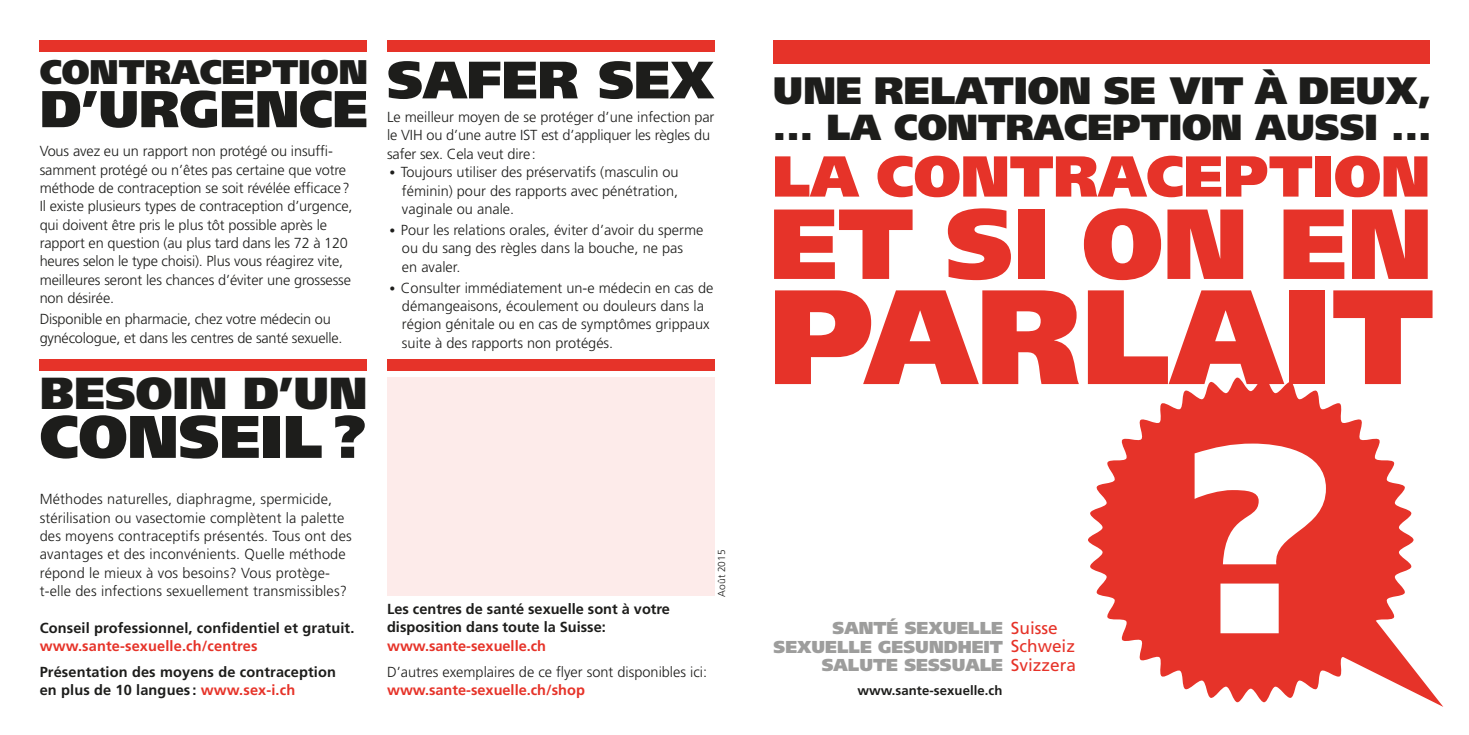
<style>
.page{position:relative;width:1469px;height:735px;background:#fff}
.page>*{position:absolute;margin:0;border:0;box-sizing:border-box;transform-origin:0 0}
.t1{font:900 266.88px "Frutiger";color:#fff}
.t2{font:900 134.05px "Frutiger";color:#e63329}
.t3{font:900 99.4px "Frutiger";color:#e63329}
.t4{font:900 59.85px "Frutiger";color:#1d1d1b}
.t5{font:900 57.57px "Frutiger";color:#e63329}
.t6{font:900 52.5px "Frutiger";color:#1d1d1b}
.t7{font:900 51.62px "Frutiger";color:#1d1d1b}
.t8{font:900 44.8px "Frutiger";color:#1d1d1b}
.t9{font:900 38.15px "Frutiger";color:#1d1d1b}
.t10{font:900 36.23px "Frutiger";color:#1d1d1b}
.t11{font:900 34.12px "Frutiger";color:#1d1d1b}
.t12{font:900 17.15px/18.7px "Frutiger";color:#9d9d9c;text-align:right}
.t13{font:17.15px/18.7px "Frutiger";color:#e63329}
.t14{font:300 14.53px/18.4px "Frutiger";color:#1d1d1b}
.t15{font:700 14.53px/18.4px "Frutiger";letter-spacing:.01em;color:#1d1d1b}
.t16{font:700 14.53px "Frutiger";color:#e63329}
.t17{font:700 13.12px "Frutiger";letter-spacing:.005em;color:#1d1d1b}
.t18{font:300 10.15px "Frutiger";color:#1d1d1b}
.s1{color:#e63329}
.s2{font-family:"Frutiger Next LT";font-weight:700}
</style>
<div class="page">
<div style="left:773px;top:40px;width:656px;height:24px;background:#e63329"></div>
<div style="left:387px;top:40px;width:327px;height:12px;background:#e63329"></div>
<div style="left:40px;top:40px;width:327px;height:12px;background:#e63329"></div>
<div style="left:40px;top:358px;width:327px;height:12px;background:#e63329"></div>
<div style="left:387px;top:358px;width:327px;height:12px;background:#e63329"></div>
<svg style="left:1088px;top:377px;width:325px;height:325px;fill:#e63329"></svg>
<svg style="left:1307px;top:584px;width:136px;height:122px"></svg>
<div style="left:387px;top:377px;width:327px;height:218px;background:#fdebea"></div>
<h3 class="t11" style="left:40px;top:51px;width:330px">CONTRACEPTION</h3>
<h3 class="t7" style="left:40px;top:77px;width:330px">D’URGENCE</h3>
<p class="t14" style="left:40px;top:142px;width:314px">Vous avez eu un rapport non protégé ou insuffi&shy;samment protégé ou n’êtes pas certaine que votre méthode de contraception se soit révélée efficace?<br>Il existe plusieurs types de contraception d’urgence, qui doivent être pris le plus tôt possible après le rapport en question (au plus tard dans les 72 à 120 heures selon le type choisi). Plus vous réagirez vite, meilleures seront les chances d’éviter une grossesse non désirée.</p>
<p class="t14" style="left:40px;top:310px;width:304px">Disponible en pharmacie, chez votre médecin ou gynécologue, et dans les centres de santé sexuelle.</p>
<h3 class="t8" style="left:40px;top:365px;width:329px">BESOIN D’UN</h3>
<h3 class="t4" style="left:40px;top:400px;width:329px">CONSEIL ?</h3>
<p class="t14" style="left:40px;top:490px;width:313px">Méthodes naturelles, diaphragme, spermicide, stérilisation ou vasectomie complètent la palette des moyens contraceptifs présentés. Tous ont des avantages et des inconvénients. Quelle méthode répond le mieux à vos besoins? Vous protège&shy;t-elle des infections sexuellement transmissibles?</p>
<p class="t15" style="left:40px;top:618px;width:316px">Conseil professionnel, confidentiel et gratuit.</p>
<p class="t16" style="left:40px;top:637px;width:219px">www.sante-sexuelle.ch/centres</p>
<p class="t15" style="left:40px;top:662px;width:298px">Présentation des moyens de contraception en plus de 10 langues : <span class="s1">www.sex-i.ch</span></p>
<h3 class="t6" style="left:387px;top:48px;width:328px">SAFER SEX</h3>
<p class="t14" style="left:387px;top:108px;width:329px">Le meilleur moyen de se protéger d’une infection par le VIH ou d’une autre IST est d’appliquer les règles du safer sex. Cela veut dire:</p>
<p class="t14" style="left:402px;top:163px;width:278px;text-align:justify;text-indent:-14px"><span class="s2">•</span> Toujours utiliser des préservatifs (masculin ou féminin) pour des rapports avec pénétration, vaginale ou anale.</p>
<p class="t14" style="left:402px;top:220px;width:303px;text-indent:-14px"><span class="s2">•</span> Pour les relations orales, éviter d’avoir du sperme ou du sang des règles dans la bouche, ne pas<br>en avaler.</p>
<p class="t14" style="left:402px;top:278px;width:313px;text-indent:-14px"><span class="s2">•</span> Consulter immédiatement un-e médecin en cas de démangeaisons, écoulement ou douleurs dans la région génitale ou en cas de symptômes grippaux suite à des rapports non protégés.</p>
<p class="t15" style="left:387px;top:599px;width:284px">Les centres de santé sexuelle sont à votre disposition dans toute la Suisse:</p>
<p class="t16" style="left:387px;top:636px;width:161px">www.sante-sexuelle.ch</p>
<p class="t14" style="left:387px;top:662px;width:321px">D’autres exemplaires de ce flyer sont disponibles ici:</p>
<p class="t16" style="left:387px;top:681px;width:199px">www.sante-sexuelle.ch/shop</p>
<p class="t18" style="left:716px;top:596px;width:48px;rotate:-90deg">Août 2015</p>
<h3 class="t9" style="left:773px;top:67px;width:660px">UNE RELATION SE VIT À DEUX,</h3>
<h3 class="t10" style="left:773px;top:106px;width:660px">... LA CONTRACEPTION AUSSI ...</h3>
<h3 class="t5" style="left:772px;top:141px;width:659px">LA CONTRACEPTION</h3>
<h3 class="t3" style="left:770px;top:183px;width:663px">ET SI ON EN</h3>
<h2 class="t2" style="left:768px;top:255px;width:667px">PARLAIT</h2>
<p class="t12" style="left:773px;top:617px;width:231px">SANTÉ SEXUELLE<br>SEXUELLE GESUNDHEIT<br>SALUTE SESSUALE</p>
<p class="t13" style="left:1010px;top:617px;width:67px">Suisse<br>Schweiz<br>Svizzera</p>
<p class="t17" style="left:857px;top:682px;width:146px">www.sante-sexuelle.ch</p>
<h1 class="t1" style="left:1183px;top:376px;width:155px">?</h1>
</div>
